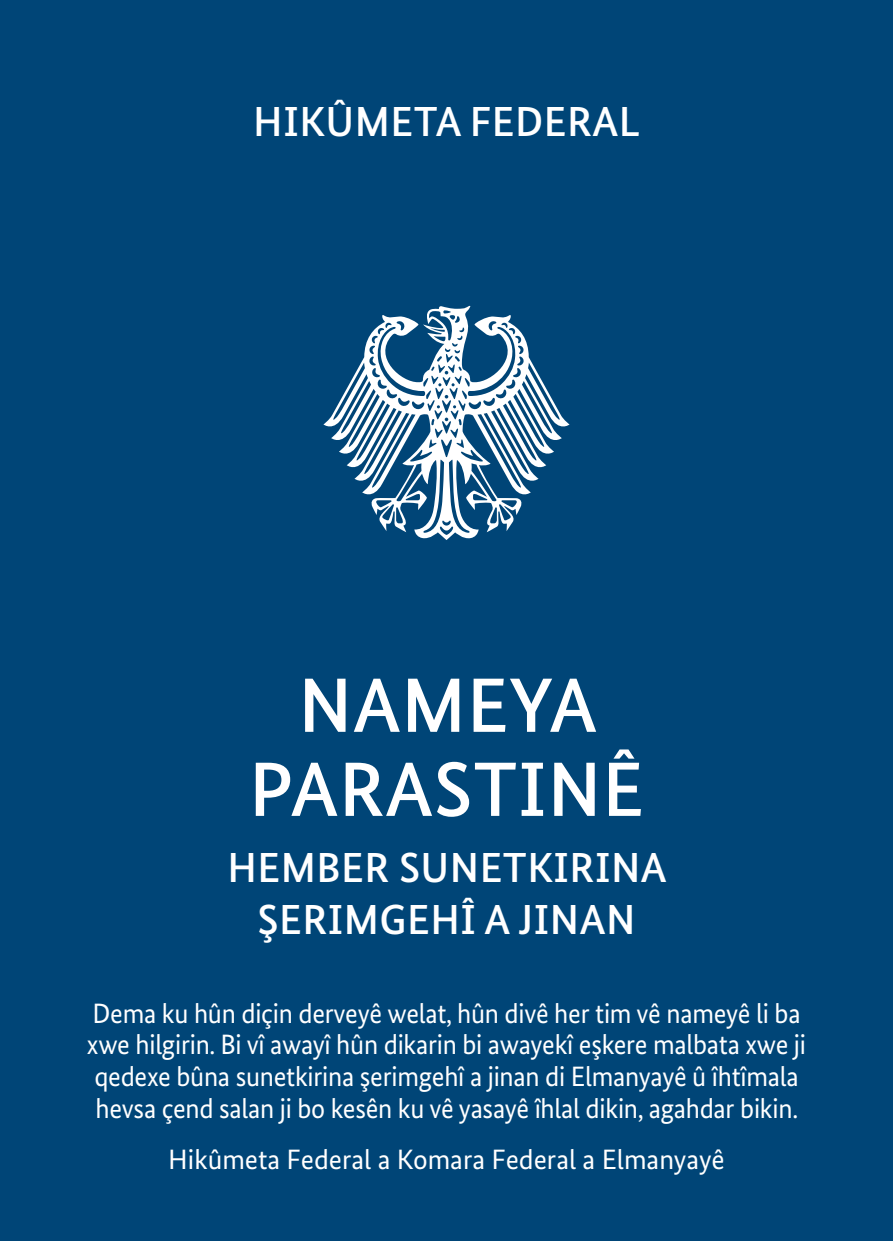
<style>
.page{position:relative;width:893px;height:1241px;background:#fff}
.page>*{position:absolute;margin:0;border:0;box-sizing:border-box;transform-origin:0 0}
.A-Titel_A-02-P-22pt_Versalien{font:500 77px/84px "Bundes Sans";letter-spacing:.01em;color:#fff;text-align:center}
.A-Titel_A-02-P-22pt_Versalien-2{font:500 42px/52.5px "Bundes Sans";letter-spacing:.01em;color:#fff;text-align:center}
.A-Titel_A-01-P-10pt_Versalien{font:500 42px "Bundes Sans";letter-spacing:.01em;color:#fff}
.A-Titel_A-04-P-8pt{font:28px/31.5px "Bundes Sans";letter-spacing:-.01em;color:#fff;text-align:center;scale:.96 1}
.A-Titel_A-04-P-8pt-2{font:28px "Bundes Sans";letter-spacing:-.01em;color:#fff}
</style>
<div class="page">
<div style="left:0;top:0;width:893px;height:1240px;background:#004577"></div>
<svg style="left:323px;top:306px;width:246px;height:234px"></svg>
<p class="A-Titel_A-01-P-10pt_Versalien" style="left:253px;top:95px;width:388px">HIKÛMETA FEDERAL</p>
<p class="A-Titel_A-02-P-22pt_Versalien" style="left:249px;top:662px;width:396px">NAMEYA<br>PARASTINÊ</p>
<p class="A-Titel_A-02-P-22pt_Versalien-2" style="left:227px;top:840px;width:441px">HEMBER SUNETKIRINA<br>ŞERIMGEHÎ A JINAN</p>
<p class="A-Titel_A-04-P-8pt" style="left:87px;top:997px;width:750px">Dema ku hûn diçin derveyê welat, hûn divê her tim vê nameyê li ba xwe hilgirin. Bi vî awayî hûn dikarin bi awayekî eşkere malbata xwe ji qedexe bûna sunetkirina şerimgehî a jinan di Elmanyayê û îhtîmala hevsa çend salan ji bo kesên ku vê yasayê îhlal dikin, agahdar bikin.</p>
<p class="A-Titel_A-04-P-8pt-2" style="left:168px;top:1141px;width:558px">Hikûmeta Federal a Komara Federal a Elmanyayê</p>
</div>
